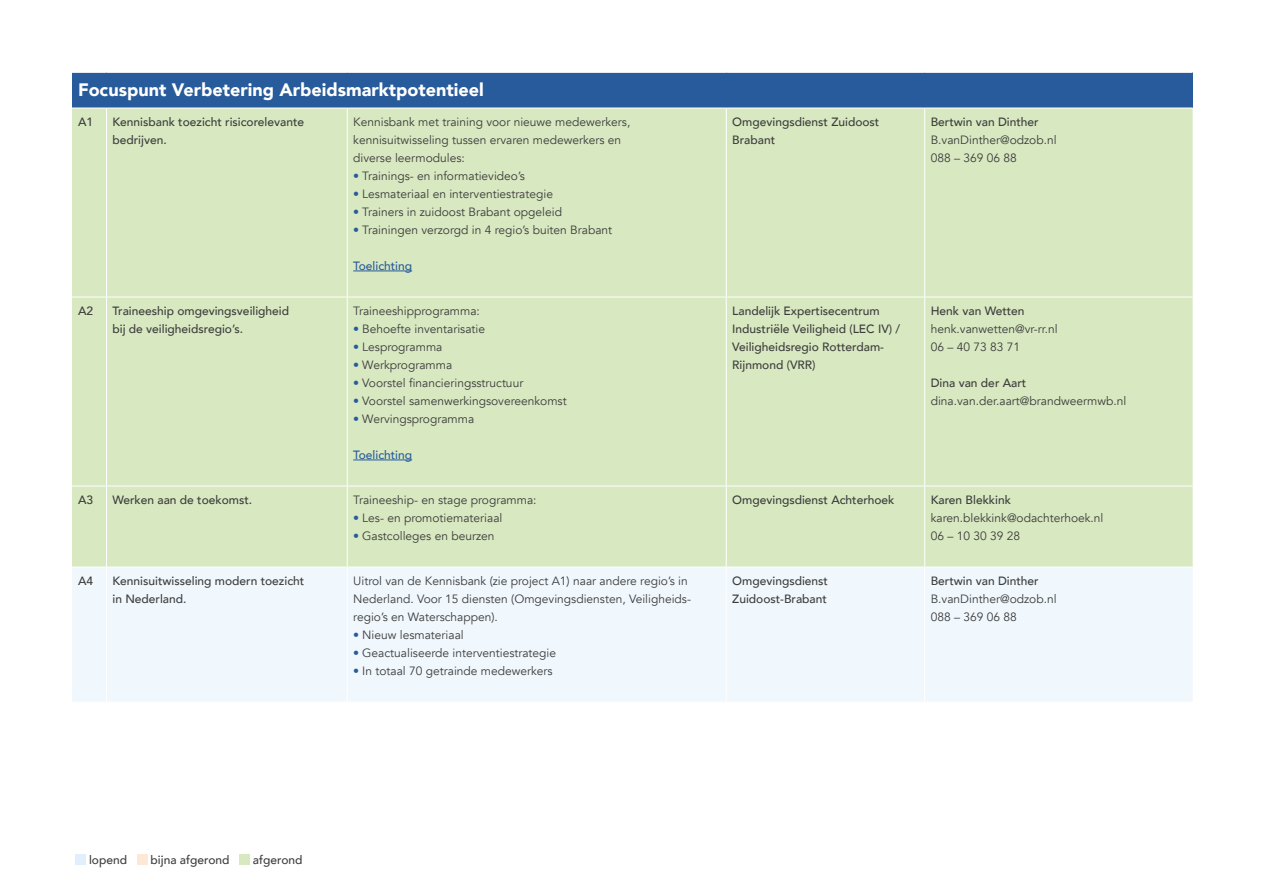
<style>
.page{position:relative;width:1263px;height:893px;background:#fff}
.page>*{position:absolute;margin:0;border:0;box-sizing:border-box;transform-origin:0 0}
.t1{font:900 18px "Avenir";color:#fff}
.t2{font:12px/18px "Avenir";color:#3c3c3b}
.t3{font:500 12px/18px "Avenir";color:#3c3c3b}
.t4{font:500 12px "Avenir";color:#275b9b}
.s1{font-weight:800;color:#275b9b}
</style>
<div class="page">
<div style="left:76px;top:854px;width:10px;height:10px;background:#e1eefb"></div>
<div style="left:137px;top:854px;width:10px;height:10px;background:#fde8d5"></div>
<div style="left:239px;top:854px;width:11px;height:10px;background:#d8e8c1"></div>
<div style="left:72px;top:72px;width:1120px;height:36px;background:#275b9b"></div>
<div style="left:72px;top:109px;width:1120px;height:458px;background:#d8e8c1"></div>
<div style="left:72px;top:568px;width:1120px;height:133px;background:#f0f7fd"></div>
<hr style="left:72px;top:72px;width:34px;height:1px;background:#fff">
<hr style="left:106px;top:72px;width:241px;height:1px;background:#fff">
<hr style="left:347px;top:72px;width:379px;height:1px;background:#fff">
<hr style="left:726px;top:72px;width:199px;height:1px;background:#fff">
<hr style="left:925px;top:72px;width:267px;height:1px;background:#fff">
<hr style="left:106px;top:567px;width:1px;height:135px;background:#fff">
<hr style="left:347px;top:567px;width:1px;height:135px;background:#fff">
<hr style="left:726px;top:567px;width:1px;height:135px;background:#fff">
<hr style="left:924px;top:567px;width:1px;height:135px;background:#fff">
<hr style="left:106px;top:108px;width:1px;height:189px;background:#fff">
<hr style="left:347px;top:108px;width:1px;height:189px;background:#fff">
<hr style="left:726px;top:108px;width:1px;height:189px;background:#fff">
<hr style="left:924px;top:108px;width:1px;height:189px;background:#fff">
<hr style="left:72px;top:297px;width:34px;height:1px;background:#fff">
<hr style="left:106px;top:297px;width:241px;height:1px;background:#fff">
<hr style="left:106px;top:297px;width:1px;height:189px;background:#fff">
<hr style="left:347px;top:297px;width:379px;height:1px;background:#fff">
<hr style="left:347px;top:297px;width:1px;height:189px;background:#fff">
<hr style="left:726px;top:297px;width:199px;height:1px;background:#fff">
<hr style="left:726px;top:297px;width:1px;height:189px;background:#fff">
<hr style="left:925px;top:297px;width:267px;height:1px;background:#fff">
<hr style="left:924px;top:297px;width:1px;height:189px;background:#fff">
<hr style="left:72px;top:486px;width:34px;height:1px;background:#fff">
<hr style="left:106px;top:486px;width:241px;height:1px;background:#fff">
<hr style="left:106px;top:486px;width:1px;height:81px;background:#fff">
<hr style="left:347px;top:486px;width:379px;height:1px;background:#fff">
<hr style="left:347px;top:486px;width:1px;height:81px;background:#fff">
<hr style="left:726px;top:486px;width:199px;height:1px;background:#fff">
<hr style="left:726px;top:486px;width:1px;height:81px;background:#fff">
<hr style="left:925px;top:486px;width:267px;height:1px;background:#fff">
<hr style="left:924px;top:486px;width:1px;height:81px;background:#fff">
<hr style="left:353px;top:271px;width:59px;height:1px;background:#275b9b">
<hr style="left:353px;top:460px;width:59px;height:1px;background:#275b9b">
<h1 class="t1" style="left:78px;top:74px;width:407px">Focuspunt Verbetering Arbeidsmarktpotentieel</h1>
<p class="t3" style="left:78px;top:112px;width:17px">A1</p>
<p class="t3" style="left:112px;top:112px;width:193px">Kennisbank toezicht risicorelevante bedrijven.</p>
<p class="t2" style="left:353px;top:113px;width:279px">Kennisbank met training voor nieuwe medewerkers, kennisuitwisseling tussen ervaren medewerkers en diverse leermodules:</p>
<p class="t2" style="left:353px;top:167px;width:173px"><span class="s1">•</span> Trainings- en informatievideo’s</p>
<p class="t2" style="left:353px;top:185px;width:201px"><span class="s1">•</span> Lesmateriaal en interventiestrategie</p>
<p class="t2" style="left:353px;top:203px;width:210px"><span class="s1">•</span> Trainers in zuidoost Brabant opgeleid</p>
<p class="t2" style="left:353px;top:221px;width:260px"><span class="s1">•</span> Trainingen verzorgd in 4 regio’s buiten Brabant</p>
<p class="t4" style="left:353px;top:255px;width:60px">Toelichting</p>
<p class="t3" style="left:78px;top:301px;width:17px">A2</p>
<p class="t3" style="left:112px;top:301px;width:178px">Traineeship omgevingsveiligheid bij de veiligheidsregio’s.</p>
<p class="t2" style="left:353px;top:302px;width:128px">Traineeshipprogramma:</p>
<p class="t2" style="left:353px;top:320px;width:133px"><span class="s1">•</span> Behoefte inventarisatie</p>
<p class="t2" style="left:353px;top:338px;width:91px"><span class="s1">•</span> Lesprogramma</p>
<p class="t2" style="left:353px;top:356px;width:100px"><span class="s1">•</span> Werkprogramma</p>
<p class="t2" style="left:353px;top:374px;width:172px"><span class="s1">•</span> Voorstel financieringsstructuur</p>
<p class="t2" style="left:353px;top:392px;width:215px"><span class="s1">•</span> Voorstel samenwerkingsovereenkomst</p>
<p class="t2" style="left:353px;top:410px;width:122px"><span class="s1">•</span> Wervingsprogramma</p>
<p class="t4" style="left:353px;top:444px;width:60px">Toelichting</p>
<p class="t3" style="left:78px;top:490px;width:17px">A3</p>
<p class="t3" style="left:112px;top:490px;width:141px">Werken aan de toekomst.</p>
<p class="t2" style="left:353px;top:491px;width:185px">Traineeship- en stage programma:</p>
<p class="t2" style="left:353px;top:509px;width:151px"><span class="s1">•</span> Les- en promotiemateriaal</p>
<p class="t2" style="left:353px;top:527px;width:143px"><span class="s1">•</span> Gastcolleges en beurzen</p>
<p class="t3" style="left:78px;top:571px;width:17px">A4</p>
<p class="t3" style="left:112px;top:571px;width:193px">Kennisuitwisseling modern toezicht in Nederland.</p>
<p class="t2" style="left:353px;top:572px;width:339px">Uitrol van de Kennisbank (zie project A1) naar andere regio’s in<br>Nederland. Voor 15 diensten (Omgevingsdiensten, Veiligheids&shy;regio’s en Waterschappen).</p>
<p class="t2" style="left:353px;top:626px;width:112px"><span class="s1">•</span> Nieuw lesmateriaal</p>
<p class="t2" style="left:353px;top:644px;width:204px"><span class="s1">•</span> Geactualiseerde interventiestrategie</p>
<p class="t2" style="left:353px;top:662px;width:201px"><span class="s1">•</span> In totaal 70 getrainde medewerkers</p>
<p class="t3" style="left:732px;top:112px;width:149px">Omgevingsdienst Zuidoost<br>Brabant</p>
<p class="t3" style="left:931px;top:112px;width:110px">Bertwin van Dinther</p>
<p class="t2" style="left:931px;top:131px;width:127px">B.vanDinther@odzob.nl<br>088 – 369 06 88</p>
<p class="t3" style="left:732px;top:301px;width:170px">Landelijk Expertisecentrum<br>Industriële Veiligheid (LEC IV) /<br>Veiligheidsregio Rotterdam-<br>Rijnmond (VRR)</p>
<p class="t3" style="left:931px;top:301px;width:95px">Henk van Wetten</p>
<p class="t2" style="left:931px;top:320px;width:128px">henk.vanwetten@vr-rr.nl<br>06 – 40 73 83 71</p>
<p class="t3" style="left:931px;top:373px;width:97px">Dina van der Aart</p>
<p class="t2" style="left:931px;top:392px;width:197px">dina.van.der.aart@brandweermwb.nl</p>
<p class="t3" style="left:732px;top:490px;width:164px">Omgevingsdienst Achterhoek</p>
<p class="t3" style="left:931px;top:490px;width:82px">Karen Blekkink</p>
<p class="t2" style="left:931px;top:509px;width:174px">karen.blekkink@odachterhoek.nl<br>06 – 10 30 39 28</p>
<p class="t3" style="left:732px;top:571px;width:97px">Omgevingsdienst<br>Zuidoost-Brabant</p>
<p class="t3" style="left:931px;top:571px;width:110px">Bertwin van Dinther</p>
<p class="t2" style="left:931px;top:590px;width:127px">B.vanDinther@odzob.nl<br>088 – 369 06 88</p>
<p class="t3" style="left:89px;top:850px;width:40px">lopend</p>
<p class="t3" style="left:151px;top:850px;width:80px">bijna afgerond</p>
<p class="t3" style="left:253px;top:850px;width:51px">afgerond</p>
</div>
